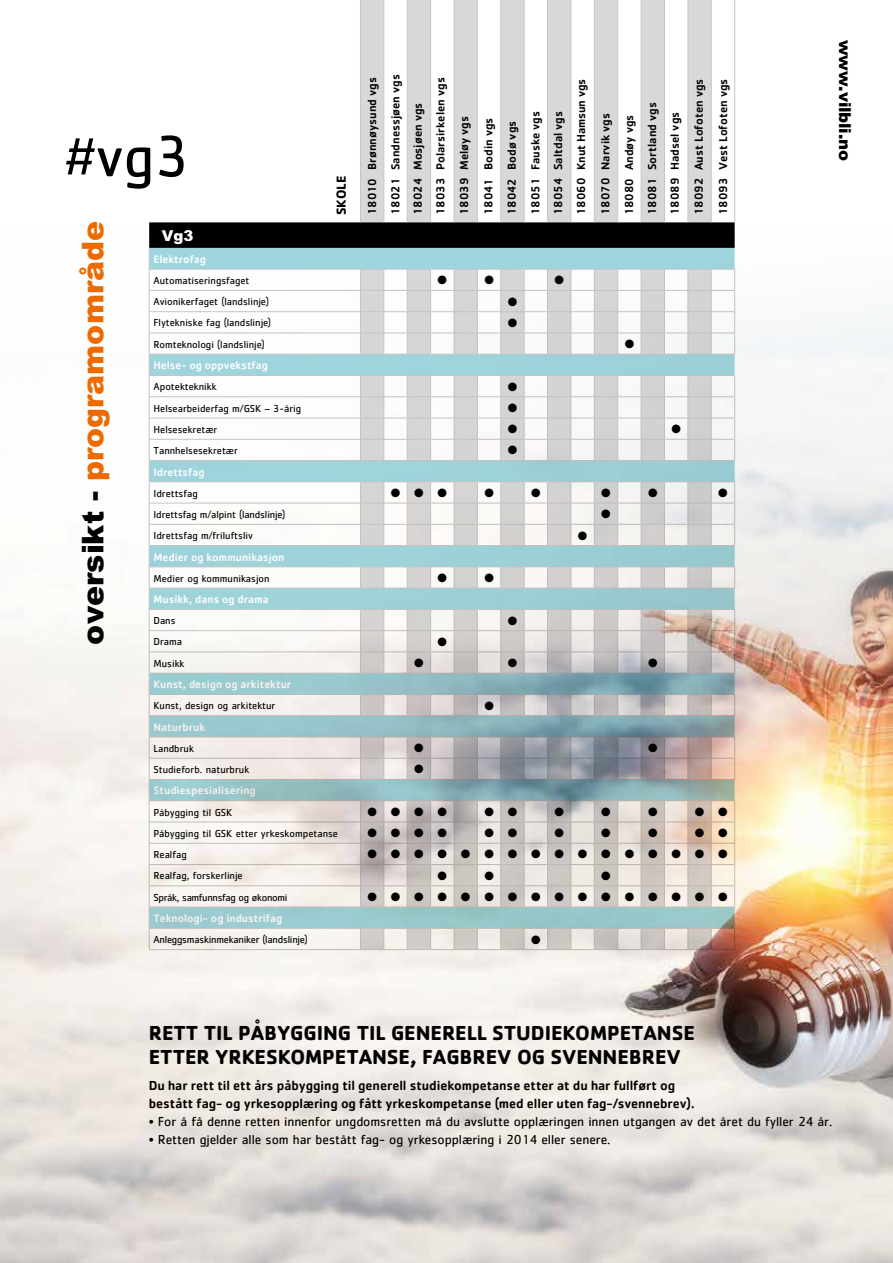
<style>
.page{position:relative;width:893px;height:1263px;background:#fff}
.page>*{position:absolute;margin:0;border:0;box-sizing:border-box;transform-origin:0 0}
.t1{font:60px "Cachet";color:#000}
.t2{font:900 30px "Arial";color:#ed6a00}
.t3{font:700 21px/24px "Cachet";letter-spacing:-.005em;color:#000}
.t4{font:900 16.5px "Arial";letter-spacing:-.01em;color:#000}
.t5{font:900 15px "Arial";color:#fff}
.t6{font:13.5px "Cachet";letter-spacing:-.005em;color:#000}
.t7{font:500 13.5px/18px "Cachet";letter-spacing:-.005em;color:#000}
.t8{font:700 13.5px "Cachet";color:#000}
.t9{font:500 12px/23.4px "Cachet";color:#000}
.t10{font:12px "Zapf Dingbats ITC";color:#000}
.t11{font:500 11.25px "Cachet";color:#fff}
.t12{font:10.5px "Cachet";color:#000}
.t13{font:10.5px "Cachet";letter-spacing:-.02em;color:#000}
.t14{font:10.5px "Cachet";letter-spacing:-.03em;color:#000}
.s1{color:#000}
</style>
<div class="page">
<img style="left:0;top:248px;width:876px;height:1015px">
<img style="left:876px;top:320px;width:17px;height:943px">
<svg style="left:361px;top:0;width:350px;height:222px;fill:#d8d8d9"></svg>
<hr style="left:360px;top:0;width:1px;height:222px;background:#c5c6c6">
<hr style="left:383px;top:0;width:1px;height:222px;background:#c5c6c6">
<hr style="left:407px;top:0;width:1px;height:222px;background:#c5c6c6">
<hr style="left:430px;top:0;width:1px;height:222px;background:#c5c6c6">
<hr style="left:454px;top:0;width:1px;height:222px;background:#c5c6c6">
<hr style="left:477px;top:0;width:1px;height:222px;background:#c5c6c6">
<hr style="left:500px;top:0;width:1px;height:222px;background:#c5c6c6">
<hr style="left:524px;top:0;width:1px;height:222px;background:#c5c6c6">
<hr style="left:547px;top:0;width:1px;height:222px;background:#c5c6c6">
<hr style="left:571px;top:0;width:1px;height:222px;background:#c5c6c6">
<hr style="left:594px;top:0;width:1px;height:222px;background:#c5c6c6">
<hr style="left:617px;top:0;width:1px;height:222px;background:#c5c6c6">
<hr style="left:641px;top:0;width:1px;height:222px;background:#c5c6c6">
<hr style="left:664px;top:0;width:1px;height:222px;background:#c5c6c6">
<hr style="left:687px;top:0;width:1px;height:222px;background:#c5c6c6">
<hr style="left:711px;top:0;width:1px;height:222px;background:#c5c6c6">
<hr style="left:734px;top:0;width:1px;height:222px;background:#c5c6c6">
<svg style="left:149px;top:222px;width:586px;height:728px"></svg>
<h1 class="t1" style="left:65px;top:121px;width:126px">#vg3</h1>
<p class="t8" style="left:332px;top:215px;width:41px;rotate:-90deg">SKOLE</p>
<p class="t9" style="left:360px;top:215px;width:142px;line-height:22.8px;rotate:-90deg">18010 Brønnøysund vgs<br>18021 Sandnessjøen vgs<br>18024 Mosjøen vgs<br>18033 Polarsirkelen vgs</p>
<p class="t9" style="left:452px;top:215px;width:138px;rotate:-90deg">18039 Meløy vgs<br>18041 Bodin vgs<br>18042 Bodø vgs<br>18051 Fauske vgs<br>18054 Saltdal vgs<br>18060 Knut Hamsun vgs</p>
<p class="t9" style="left:593px;top:215px;width:138px;rotate:-90deg">18070 Narvik vgs<br>18080 Andøy vgs<br>18081 Sortland vgs<br>18089 Hadsel vgs<br>18092 Aust Lofoten vgs<br>18093</p>
<p class="t9" style="left:711px;top:170px;width:93px;rotate:-90deg">Vest Lofoten vgs</p>
<h2 class="t2" style="left:74px;top:644px;width:425px;rotate:-90deg"><span class="s1">oversikt -</span> programområde</h2>
<h3 class="t5" style="left:162px;top:226px;width:33px">Vg3</h3>
<p class="t11" style="left:153px;top:252px;width:54px">Elektrofag</p>
<p class="t12" style="left:153px;top:274px;width:98px">Automatiseringsfaget</p>
<p class="t10" style="left:438px;top:275px;width:11px">●</p>
<p class="t10" style="left:484px;top:275px;width:11px">●</p>
<p class="t10" style="left:554px;top:275px;width:11px">●</p>
<p class="t12" style="left:153px;top:296px;width:117px">Avionikerfaget (landslinje)</p>
<p class="t10" style="left:508px;top:296px;width:11px">●</p>
<p class="t12" style="left:153px;top:317px;width:119px">Flytekniske fag (landslinje)</p>
<p class="t10" style="left:508px;top:317px;width:11px">●</p>
<p class="t12" style="left:153px;top:338px;width:113px">Romteknologi (landslinje)</p>
<p class="t10" style="left:625px;top:338px;width:11px">●</p>
<p class="t11" style="left:153px;top:358px;width:116px">Helse- og oppvekstfag</p>
<p class="t12" style="left:153px;top:381px;width:65px">Apotekteknikk</p>
<p class="t10" style="left:508px;top:381px;width:11px">●</p>
<p class="t12" style="left:153px;top:402px;width:149px">Helsearbeiderfag m/GSK – 3-årig</p>
<p class="t10" style="left:508px;top:402px;width:11px">●</p>
<p class="t12" style="left:153px;top:423px;width:66px">Helsesekretær</p>
<p class="t10" style="left:508px;top:423px;width:11px">●</p>
<p class="t10" style="left:671px;top:423px;width:11px">●</p>
<p class="t12" style="left:153px;top:444px;width:86px">Tannhelsesekretær</p>
<p class="t10" style="left:508px;top:445px;width:11px">●</p>
<p class="t11" style="left:153px;top:465px;width:53px">Idrettsfag</p>
<p class="t12" style="left:153px;top:487px;width:46px">Idrettsfag</p>
<p class="t10" style="left:391px;top:487px;width:58px">●●●</p>
<p class="t10" style="left:484px;top:487px;width:11px">●</p>
<p class="t10" style="left:531px;top:487px;width:11px">●</p>
<p class="t10" style="left:601px;top:487px;width:11px">●</p>
<p class="t10" style="left:648px;top:487px;width:11px">●</p>
<p class="t10" style="left:718px;top:487px;width:11px">●</p>
<p class="t12" style="left:153px;top:508px;width:134px">Idrettsfag m/alpint (landslinje)</p>
<p class="t10" style="left:601px;top:508px;width:11px">●</p>
<p class="t12" style="left:153px;top:529px;width:101px">Idrettsfag m/friluftsliv</p>
<p class="t10" style="left:578px;top:530px;width:11px">●</p>
<p class="t11" style="left:153px;top:550px;width:133px">Medier og kommunikasjon</p>
<p class="t12" style="left:153px;top:572px;width:118px">Medier og kommunikasjon</p>
<p class="t10" style="left:438px;top:572px;width:11px">●</p>
<p class="t10" style="left:484px;top:572px;width:11px">●</p>
<p class="t11" style="left:153px;top:592px;width:117px">Musikk, dans og drama</p>
<p class="t12" style="left:153px;top:614px;width:24px">Dans</p>
<p class="t10" style="left:508px;top:615px;width:11px">●</p>
<p class="t12" style="left:153px;top:636px;width:30px">Drama</p>
<p class="t10" style="left:438px;top:636px;width:11px">●</p>
<p class="t12" style="left:153px;top:657px;width:33px">Musikk</p>
<p class="t10" style="left:414px;top:657px;width:11px">●</p>
<p class="t10" style="left:508px;top:657px;width:11px">●</p>
<p class="t10" style="left:648px;top:657px;width:11px">●</p>
<p class="t11" style="left:153px;top:677px;width:139px">Kunst, design og arkitektur</p>
<p class="t12" style="left:153px;top:700px;width:124px">Kunst, design og arkitektur</p>
<p class="t10" style="left:484px;top:700px;width:11px">●</p>
<p class="t11" style="left:153px;top:720px;width:53px">Naturbruk</p>
<p class="t12" style="left:153px;top:742px;width:42px">Landbruk</p>
<p class="t10" style="left:414px;top:742px;width:11px">●</p>
<p class="t10" style="left:648px;top:742px;width:11px">●</p>
<p class="t12" style="left:153px;top:763px;width:97px">Studieforb. naturbruk</p>
<p class="t10" style="left:414px;top:764px;width:11px">●</p>
<p class="t11" style="left:153px;top:784px;width:104px">Studiespesialisering</p>
<p class="t12" style="left:153px;top:806px;width:80px">Påbygging til GSK</p>
<p class="t10" style="left:367px;top:806px;width:81px">●●●●</p>
<p class="t10" style="left:554px;top:806px;width:11px">●</p>
<p class="t10" style="left:601px;top:806px;width:11px">●</p>
<p class="t10" style="left:648px;top:806px;width:11px">●</p>
<p class="t12" style="left:153px;top:827px;width:186px">Påbygging til GSK etter yrkeskompetanse</p>
<p class="t10" style="left:367px;top:827px;width:81px">●●●●</p>
<p class="t10" style="left:554px;top:827px;width:11px">●</p>
<p class="t10" style="left:601px;top:827px;width:11px">●</p>
<p class="t10" style="left:648px;top:827px;width:11px">●</p>
<p class="t12" style="left:153px;top:848px;width:35px">Realfag</p>
<p class="t10" style="left:367px;top:849px;width:362px">●●●●●●●●●●●●●●●●</p>
<p class="t12" style="left:153px;top:870px;width:91px">Realfag, forskerlinje</p>
<p class="t10" style="left:438px;top:870px;width:11px">●</p>
<p class="t10" style="left:484px;top:870px;width:11px">●</p>
<p class="t10" style="left:601px;top:870px;width:11px">●</p>
<p class="t14" style="left:153px;top:891px;width:136px">Språk, samfunnsfag og økonomi</p>
<p class="t10" style="left:367px;top:891px;width:362px">●●●●●●●●●●●●●●●●</p>
<p class="t11" style="left:153px;top:911px;width:130px">Teknologi- og industrifag</p>
<p class="t13" style="left:153px;top:933px;width:156px">Anleggsmaskinmekaniker (landslinje)</p>
<p class="t10" style="left:531px;top:934px;width:11px">●</p>
<h3 class="t4" style="left:855px;top:40px;width:122px;rotate:90deg">www.vilbli.no</h3>
<h3 class="t3" style="left:149px;top:1020px;width:548px">RETT TIL PÅBYGGING TIL GENERELL STUDIEKOMPETANSE<br>ETTER YRKESKOMPETANSE, FAGBREV OG SVENNEBREV</h3>
<p class="t7" style="left:149px;top:1075px;width:548px">Du har rett til ett års påbygging til generell studiekompetanse etter at du har fullført og bestått fag- og yrkesopplæring og fått yrkeskompetanse (med eller uten fag-/svennebrev).</p>
<p class="t6" style="left:149px;top:1113px;width:685px">• For å få denne retten innenfor ungdomsretten må du avslutte opplæringen innen utgangen av det året du fyller 24 år.</p>
<p class="t6" style="left:149px;top:1131px;width:463px">• Retten gjelder alle som har bestått fag- og yrkesopplæring i 2014 eller senere.</p>
</div>
